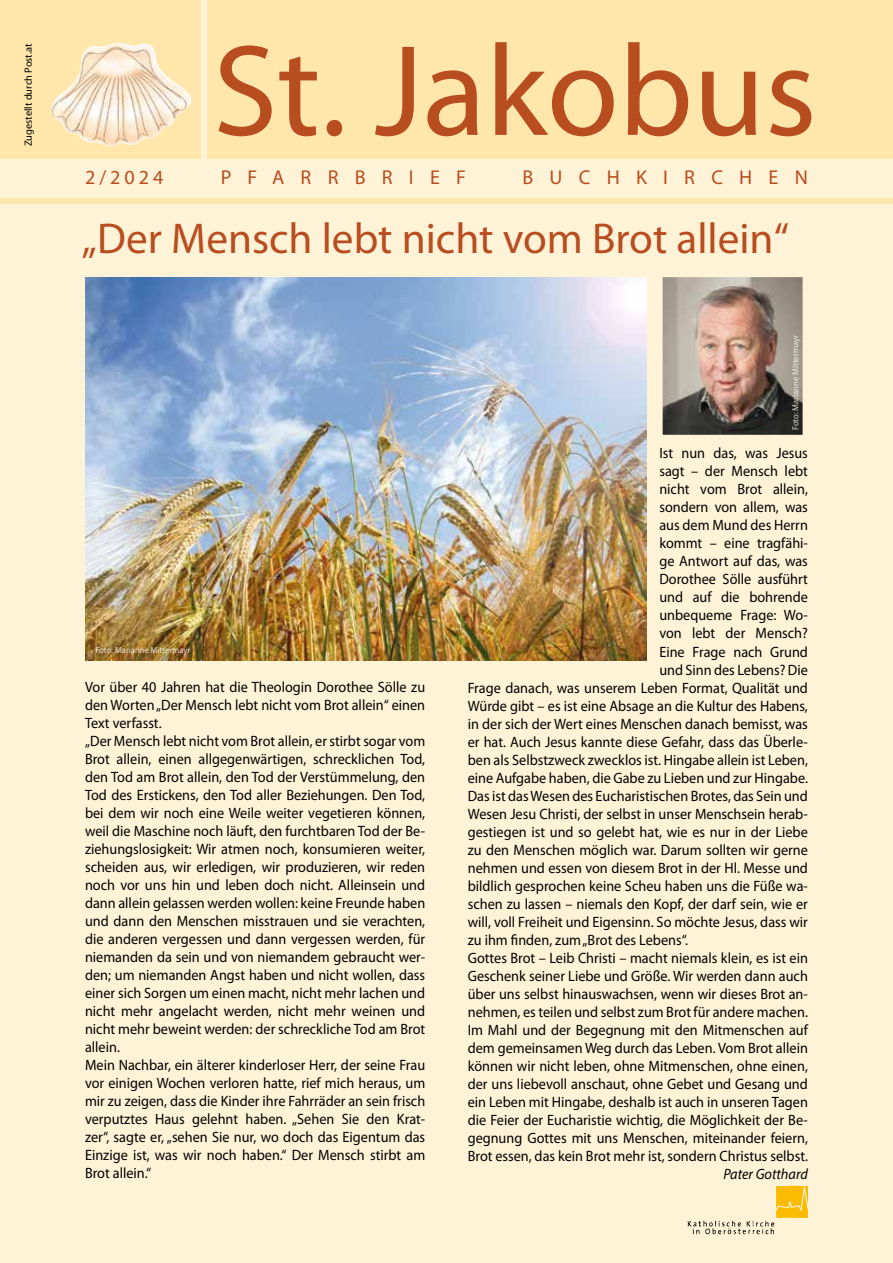
<style>
.page{position:relative;width:893px;height:1263px;background:#fff3d7}
.page>*{position:absolute;margin:0;border:0;box-sizing:border-box;transform-origin:0 0}
.t1{font:130.5px "Myriad Pro";color:#b84d1f}
.t2{font:43.35px "Myriad Pro";color:#b84d1f}
.t3{font:20.1px "Myriad Pro";letter-spacing:.81em;color:#b84d1f}
.t4{font:15px/18px "Myriad Pro";color:#000;scale:.95 1}
.t5{font:italic 15px "Myriad Pro";color:#000;scale:.95 1}
.t6{font:10.5px "Myriad Pro";color:#000}
.t7{font:9px "Myriad Pro";color:#fff;scale:.95 1}
</style>
<div class="page">
<div style="left:0;top:199px;width:893px;height:5px;background:#ffe7ab"></div>
<img style="left:687px;top:1220px;width:88px;height:15px">
<img style="left:775px;top:1185px;width:34px;height:32px">
<div style="left:207px;top:0;width:686px;height:159px;background:#ffe7ab"></div>
<div style="left:0;top:0;width:201px;height:159px;background:#ffe7ab"></div>
<img style="left:51px;top:43px;width:141px;height:103px">
<img style="left:663px;top:278px;width:139px;height:156px">
<div style="left:657px;top:272px;width:151px;height:168px;border:5px solid #fff3d7"></div>
<img style="left:85px;top:277px;width:562px;height:384px">
<p class="t6" style="left:22px;top:146px;width:105px;rotate:-90deg">Zugestellt durch Post.at</p>
<h1 class="t1" style="left:213px;top:11px;width:605px">St. Jakobus</h1>
<h3 class="t3" style="left:85px;top:165px;width:80px">2/2024</h3>
<h3 class="t3" style="left:221px;top:165px;width:247px">PFARRBRIEF</h3>
<h3 class="t3" style="left:522px;top:165px;width:287px">BUCHKIRCHEN</h3>
<h2 class="t2" style="left:82px;top:212px;width:709px">„Der Mensch lebt nicht vom Brot allein“</h2>
<p class="t7" style="left:95px;top:644px;width:101px">Foto: Marianne Mittermayr</p>
<p class="t4" style="left:85px;top:677px;width:360px">Vor über 40 Jahren hat die Theologin Dorothee Sölle zu den Worten „Der Mensch lebt nicht vom Brot allein“ einen Text verfasst.<br>„Der Mensch lebt nicht vom Brot allein, er stirbt sogar vom Brot allein, einen allgegenwärtigen, schrecklichen Tod, den Tod am Brot allein, den Tod der Verstümmelung, den Tod des Erstickens, den Tod aller Beziehungen. Den Tod, bei dem wir noch eine Weile weiter vegetieren können, weil die Maschine noch läuft, den furchtbaren Tod der Be&shy;ziehungslosigkeit: Wir atmen noch, konsumieren weiter, scheiden aus, wir erledigen, wir produzieren, wir reden noch vor uns hin und leben doch nicht. Alleinsein und dann allein gelassen werden wollen: keine Freunde haben und dann den Menschen misstrauen und sie verachten, die anderen vergessen und dann vergessen werden, für niemanden da sein und von niemandem gebraucht wer&shy;den; um niemanden Angst haben und nicht wollen, dass einer sich Sorgen um einen macht, nicht mehr lachen und nicht mehr angelacht werden, nicht mehr weinen und nicht mehr beweint werden: der schreckliche Tod am Brot allein.<br>Mein Nachbar, ein älterer kinderloser Herr, der seine Frau vor einigen Wochen verloren hatte, rief mich heraus, um mir zu zeigen, dass die Kinder ihre Fahrräder an sein frisch verputztes Haus gelehnt haben. „Sehen Sie den Krat&shy;zer“, sagte er, „sehen Sie nur, wo doch das Eigentum das Einzige ist, was wir noch haben.“ Der Mensch stirbt am Brot allein.“</p>
<p class="t7" style="left:790px;top:430px;width:101px;rotate:-90deg">Foto: Marianne Mittermayr</p>
<p class="t4" style="left:659px;top:444px;width:158px">Ist nun das, was Jesus</p>
<p class="t4" style="left:659px;top:462px;width:158px">sagt – der Mensch lebt</p>
<p class="t4" style="left:659px;top:480px;width:158px">nicht vom Brot allein,</p>
<p class="t4" style="left:659px;top:498px;width:158px">sondern von allem, was</p>
<p class="t4" style="left:659px;top:516px;width:158px">aus dem Mund des Herrn</p>
<p class="t4" style="left:659px;top:534px;width:158px">kommt – eine tragfähi-</p>
<p class="t4" style="left:659px;top:552px;width:158px">ge Antwort auf das, was</p>
<p class="t4" style="left:659px;top:570px;width:158px">Dorothee Sölle ausführt</p>
<p class="t4" style="left:659px;top:588px;width:158px">und auf die bohrende</p>
<p class="t4" style="left:659px;top:606px;width:158px">unbequeme Frage: Wo-</p>
<p class="t4" style="left:659px;top:624px;width:158px">von lebt der Mensch?</p>
<p class="t4" style="left:659px;top:642px;width:158px">Eine Frage nach Grund</p>
<p class="t4" style="left:659px;top:660px;width:158px">und Sinn des Lebens? Die</p>
<p class="t4" style="left:468px;top:678px;width:360px">Frage danach, was unserem Leben Format, Qualität und</p>
<p class="t4" style="left:468px;top:696px;width:360px">Würde gibt – es ist eine Absage an die Kultur des Habens,</p>
<p class="t4" style="left:468px;top:714px;width:360px">in der sich der Wert eines Menschen danach bemisst, was</p>
<p class="t4" style="left:468px;top:732px;width:360px">er hat. Auch Jesus kannte diese Gefahr, dass das Überle-</p>
<p class="t4" style="left:468px;top:750px;width:360px">ben als Selbstzweck zwecklos ist. Hingabe allein ist Leben,</p>
<p class="t4" style="left:468px;top:768px;width:360px">eine Aufgabe haben, die Gabe zu Lieben und zur Hingabe.</p>
<p class="t4" style="left:468px;top:786px;width:360px">Das ist das Wesen des Eucharistischen Brotes, das Sein und</p>
<p class="t4" style="left:468px;top:804px;width:360px">Wesen Jesu Christi, der selbst in unser Menschsein herab-</p>
<p class="t4" style="left:468px;top:822px;width:360px">gestiegen ist und so gelebt hat, wie es nur in der Liebe</p>
<p class="t4" style="left:468px;top:840px;width:360px">zu den Menschen möglich war. Darum sollten wir gerne</p>
<p class="t4" style="left:468px;top:858px;width:360px">nehmen und essen von diesem Brot in der Hl. Messe und</p>
<p class="t4" style="left:468px;top:876px;width:360px">bildlich gesprochen keine Scheu haben uns die Füße wa-</p>
<p class="t4" style="left:468px;top:894px;width:360px">schen zu lassen – niemals den Kopf, der darf sein, wie er</p>
<p class="t4" style="left:468px;top:912px;width:360px">will, voll Freiheit und Eigensinn. So möchte Jesus, dass wir</p>
<p class="t4" style="left:468px;top:930px;width:233px">zu ihm finden, zum „Brot des Lebens“.</p>
<p class="t4" style="left:468px;top:948px;width:360px">Gottes Brot – Leib Christi – macht niemals klein, es ist ein</p>
<p class="t4" style="left:468px;top:966px;width:360px">Geschenk seiner Liebe und Größe. Wir werden dann auch</p>
<p class="t4" style="left:468px;top:984px;width:360px">über uns selbst hinauswachsen, wenn wir dieses Brot an-</p>
<p class="t4" style="left:468px;top:1002px;width:360px">nehmen, es teilen und selbst zum Brot für andere machen.</p>
<p class="t4" style="left:468px;top:1020px;width:360px">Im Mahl und der Begegnung mit den Mitmenschen auf</p>
<p class="t4" style="left:468px;top:1038px;width:360px">dem gemeinsamen Weg durch das Leben. Vom Brot allein</p>
<p class="t4" style="left:468px;top:1056px;width:360px">können wir nicht leben, ohne Mitmenschen, ohne einen,</p>
<p class="t4" style="left:468px;top:1074px;width:360px">der uns liebevoll anschaut, ohne Gebet und Gesang und</p>
<p class="t4" style="left:468px;top:1092px;width:360px">ein Leben mit Hingabe, deshalb ist auch in unseren Tagen</p>
<p class="t4" style="left:468px;top:1110px;width:360px">die Feier der Eucharistie wichtig, die Möglichkeit der Be-</p>
<p class="t4" style="left:468px;top:1128px;width:360px">gegnung Gottes mit uns Menschen, miteinander feiern,</p>
<p class="t4" style="left:468px;top:1146px;width:360px">Brot essen, das kein Brot mehr ist, sondern Christus selbst.</p>
<p class="t5" style="left:723px;top:1164px;width:91px">Pater Gotthard</p>
</div>
